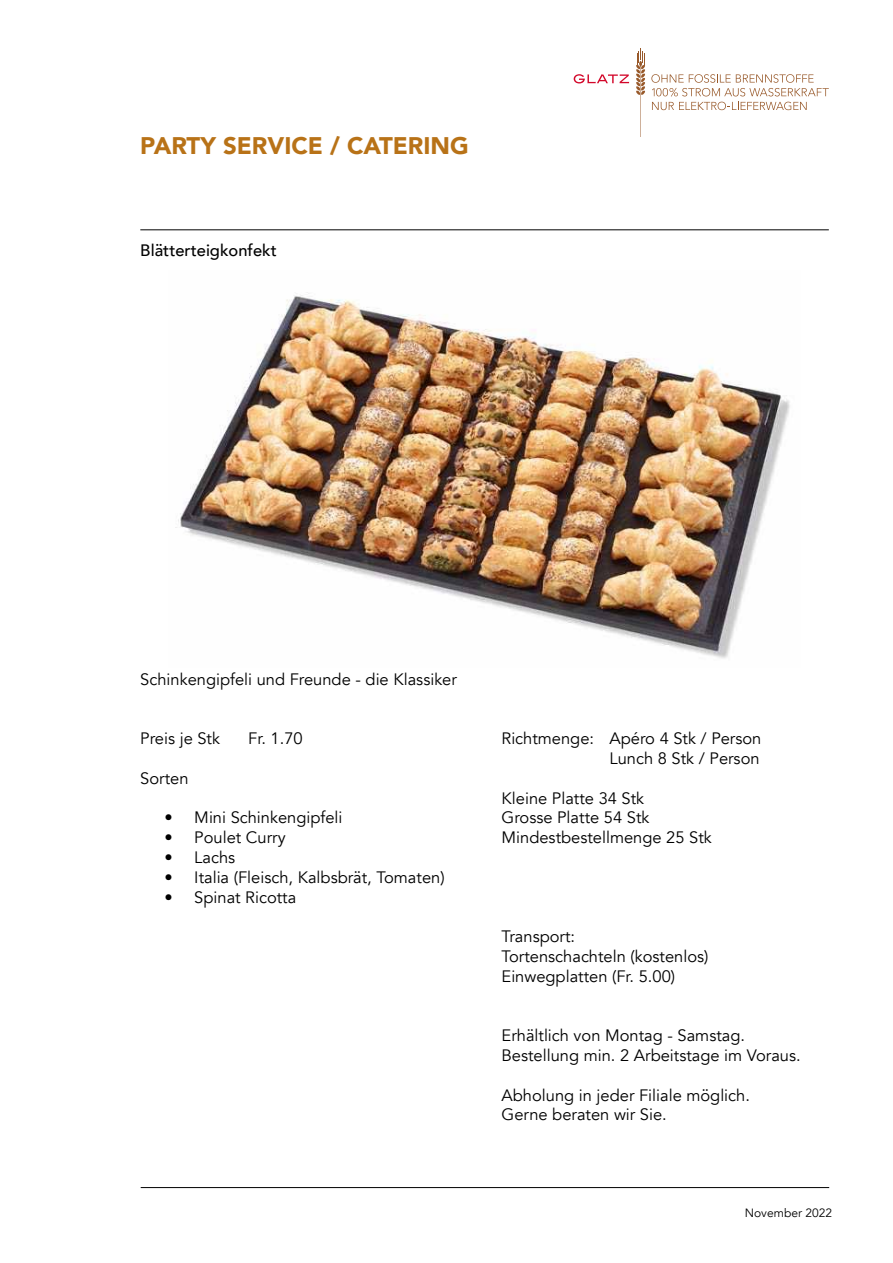
<style>
.page{position:relative;width:893px;height:1263px;background:#fff}
.page>*{position:absolute;margin:0;border:0;box-sizing:border-box;transform-origin:0 0}
.t1{font:900 24px "Avenir";color:#b87217}
.t2{font:16.5px/19.8px "Avenir";color:#000}
.t3{font:500 16.5px "Avenir";color:#000}
.t4{font:12px "Avenir";color:#000}
</style>
<div class="page">
<img style="left:175px;top:292px;width:615px;height:367px">
<hr style="left:140px;top:230px;width:689px;height:1px;background:#000">
<hr style="left:141px;top:1187px;width:688px;height:1px;background:#000">
<svg style="left:651px;top:74px;width:178px;height:36px"></svg>
<svg style="left:574px;top:74px;width:55px;height:9px"></svg>
<svg style="left:636px;top:49px;width:9px;height:88px"></svg>
<h1 class="t1" style="left:140px;top:125px;width:330px">PARTY SERVICE / CATERING</h1>
<p class="t3" style="left:140px;top:236px;width:138px">Blätterteigkonfekt</p>
<p class="t2" style="left:140px;top:669px;width:318px">Schinkengipfeli und Freunde - die Klassiker</p>
<p class="t2" style="left:140px;top:729px;width:81px">Preis je Stk</p>
<p class="t2" style="left:248px;top:729px;width:56px">Fr. 1.70</p>
<p class="t2" style="left:140px;top:768px;width:50px">Sorten</p>
<p class="t2" style="left:164px;top:808px;width:180px">• Mini Schinkengipfeli</p>
<p class="t2" style="left:164px;top:828px;width:123px">• Poulet Curry</p>
<p class="t2" style="left:164px;top:848px;width:72px">• Lachs</p>
<p class="t2" style="left:164px;top:867px;width:282px">• Italia (Fleisch, Kalbsbrät, Tomaten)</p>
<p class="t2" style="left:164px;top:887px;width:133px">• Spinat Ricotta</p>
<p class="t2" style="left:502px;top:729px;width:261px;text-align:right">Richtmenge: Apéro 4 Stk / Person<br>Lunch 8 Stk / Person</p>
<p class="t2" style="left:502px;top:788px;width:212px">Kleine Platte 34 Stk<br>Grosse Platte 54 Stk<br>Mindestbestellmenge 25 Stk</p>
<p class="t2" style="left:502px;top:927px;width:208px">Transport:<br>Tortenschachteln (kostenlos)<br>Einwegplatten (Fr. 5.00)</p>
<p class="t2" style="left:502px;top:1026px;width:301px">Erhältlich von Montag - Samstag.<br>Bestellung min. 2 Arbeitstage im Voraus.</p>
<p class="t2" style="left:502px;top:1085px;width:250px">Abholung in jeder Filiale möglich.<br>Gerne beraten wir Sie.</p>
<p class="t4" style="left:745px;top:1205px;width:89px">November 2022</p>
</div>
